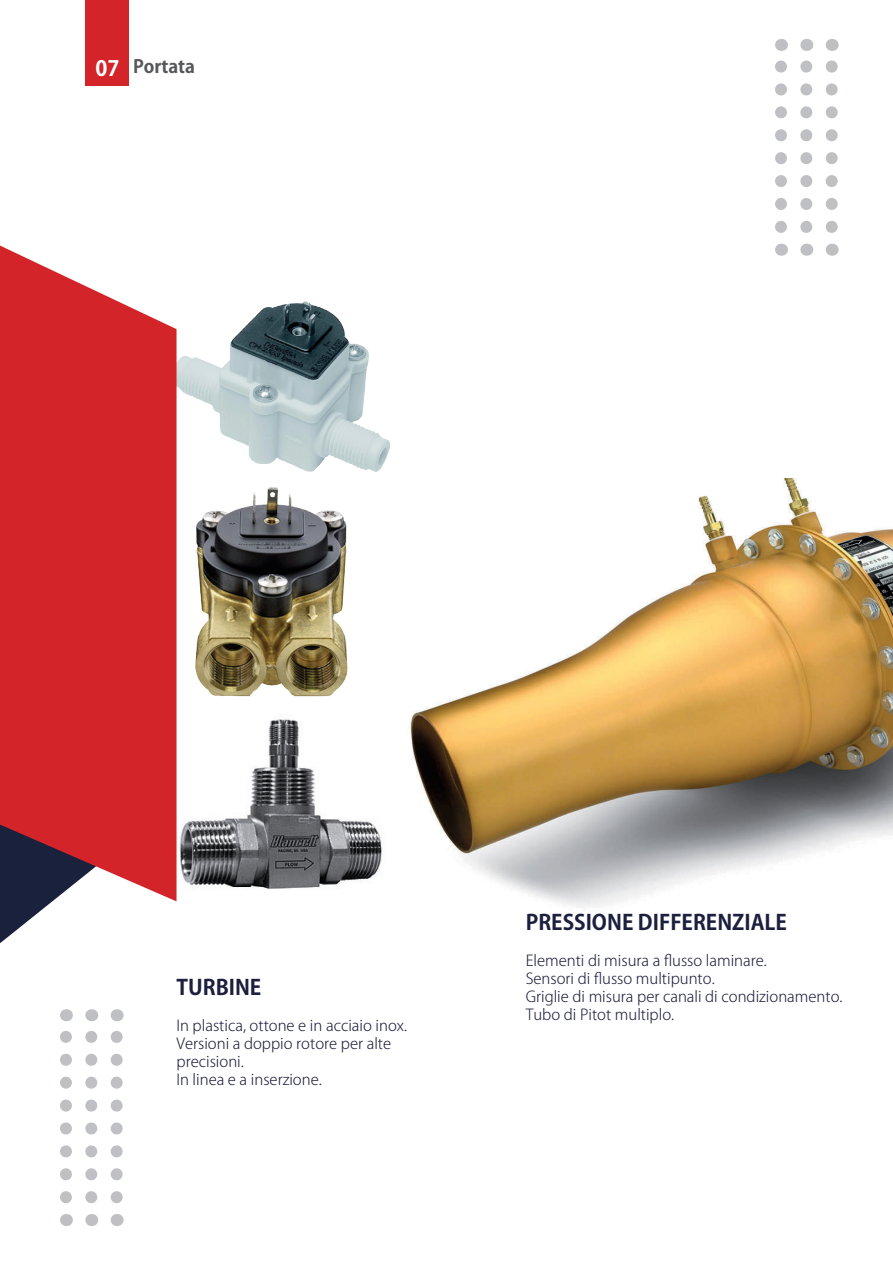
<style>
.page{position:relative;width:893px;height:1263px;background:#fff}
.page>*{position:absolute;margin:0;border:0;box-sizing:border-box;transform-origin:0 0}
.t1{font:700 21px "Koz Go Pr 6 N";color:#1d1f3e}
.t2{font:700 21px "Koz Go Pr 6 N";color:#fff}
.t3{font:700 18px "Koz Go Pr 6 N";color:#57585a}
.t4{font:300 15px/18px "Koz Go Pr 6 N";color:#1d1f3e}
.t5{font:300 15px/18px "Koz Go Pro";color:#1d1f3e}
.s1{font-family:"Koz Go Pr 6 N"}
</style>
<div class="page">
<img style="left:176px;top:719px;width:207px;height:183px">
<img style="left:409px;top:478px;width:484px;height:429px">
<img style="left:177px;top:301px;width:213px;height:171px">
<img style="left:195px;top:487px;width:153px;height:210px">
<div style="left:85px;top:0;width:44px;height:86px;background:#d3242a"></div>
<svg style="left:0;top:901px;width:53px;height:42px"></svg>
<svg style="left:0;top:246px;width:177px;height:655px;background:#cf363c"></svg>
<svg style="left:832px;top:244px;width:1px;height:12px"></svg>
<svg style="left:826px;top:39px;width:12px;height:188px"></svg>
<svg style="left:806px;top:244px;width:1px;height:12px"></svg>
<svg style="left:800px;top:39px;width:12px;height:188px"></svg>
<svg style="left:781px;top:244px;width:1px;height:12px"></svg>
<svg style="left:775px;top:39px;width:12px;height:188px"></svg>
<svg style="left:117px;top:1214px;width:1px;height:12px"></svg>
<svg style="left:111px;top:1009px;width:12px;height:188px"></svg>
<svg style="left:91px;top:1214px;width:1px;height:12px"></svg>
<svg style="left:85px;top:1009px;width:12px;height:188px"></svg>
<svg style="left:66px;top:1214px;width:1px;height:12px"></svg>
<svg style="left:60px;top:1009px;width:12px;height:188px"></svg>
<p class="t2" style="left:96px;top:56px;width:26px">07</p>
<p class="t3" style="left:133px;top:57px;width:64px">Portata</p>
<p class="t1" style="left:177px;top:975px;width:86px">TURBINE</p>
<p class="t4" style="left:177px;top:1017px;width:232px">In plastica, ottone e in acciaio inox.<br>Versioni a doppio rotore per alte precisioni.<br>In linea e a inserzione.</p>
<p class="t1" style="left:526px;top:910px;width:263px">PRESSIONE DIFFERENZIALE</p>
<p class="t5" style="left:526px;top:951px;width:243px">Elementi di misura a flusso laminare.<br><span class="s1">Sensori di flusso multipunto.</span></p>
<p class="t4" style="left:526px;top:987px;width:318px">Griglie di misura per canali di condizionamento.</p>
<p class="t4" style="left:526px;top:1005px;width:150px">Tubo di Pitot multiplo.</p>
</div>
